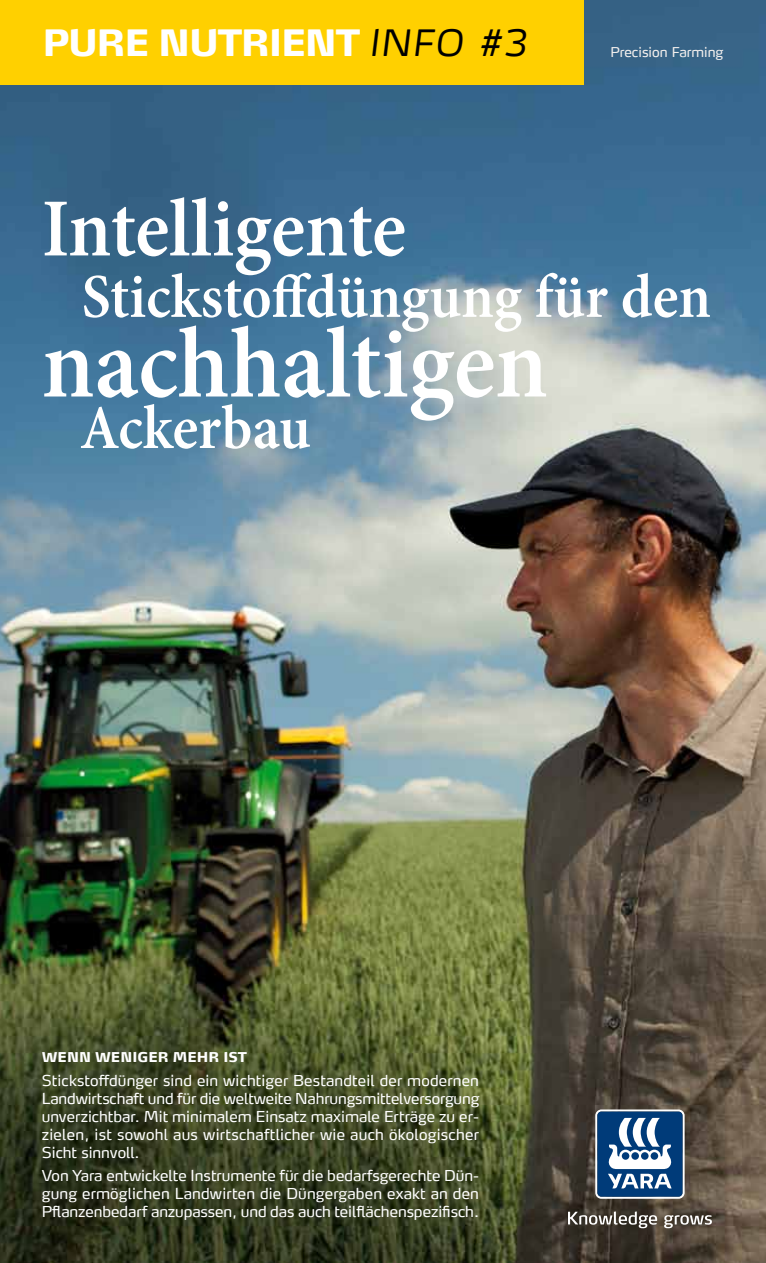
<style>
.page{position:relative;width:766px;height:1263px;background:#fff}
.page>*{position:absolute;margin:0;border:0;box-sizing:border-box;transform-origin:0 0}
.t1{font:600 condensed 102px "Minion Pro";color:#fff}
.t2{font:600 condensed 83.55px "Minion Pro";letter-spacing:-.005em;color:#fff}
.t3{font:600 condensed 63.3px/131.1px "Minion Pro";color:#fff}
.t4{font:800 36.15px "Yara Max LF";letter-spacing:-.035em;color:#fff}
.t5{font:15px/18px "Yara Max LF";color:#fff;text-align:justify}
.t6{font:800 13.5px "Yara Max LF";color:#fff}
.t7{font:13.5px "Yara Max LF";color:#f4f0ee}
.s1{font-weight:300;font-style:italic;color:#000}
</style>
<div class="page">
<img style="left:0;top:0;width:765px;height:1263px">
<svg style="left:595px;top:1109px;width:89px;height:90px"></svg>
<svg style="left:568px;top:1211px;width:89px;height:17px"></svg>
<svg style="left:664px;top:1215px;width:47px;height:13px"></svg>
<div style="left:0;top:0;width:583px;height:85px;background:#ffd000"></div>
<h3 class="t4" style="left:43px;top:20px;width:485px">PURE NUTRIENT <span class="s1">INFO #3</span></h3>
<p class="t7" style="left:610px;top:43px;width:114px">Precision Farming</p>
<h2 class="t2" style="left:42px;top:179px;width:365px">Intelligente</h2>
<h3 class="t3" style="left:80px;top:234px;width:632px">Stickstoffdüngung für den<br>Ackerbau</h3>
<h1 class="t1" style="left:42px;top:303px;width:507px">nachhaltigen</h1>
<p class="t6" style="left:42px;top:1048px;width:206px">WENN WENIGER MEHR IST</p>
<p class="t5" style="left:42px;top:1071px;width:439px">Stickstoffdünger sind ein wichtiger Bestandteil der modernen Landwirtschaft und für die weltweite Nahrungsmittelversorgung unverzichtbar. Mit minimalem Einsatz maximale Erträge zu er&shy;zielen, ist sowohl aus wirtschaftlicher wie auch ökologischer Sicht sinnvoll.</p>
<p class="t5" style="left:42px;top:1166px;width:438px">Von Yara entwickelte Instrumente für die bedarfsgerechte Dün&shy;gung ermöglichen Landwirten die Düngergaben exakt an den Pflanzenbedarf anzupassen, und das auch teilflächenspezifisch.</p>
</div>
